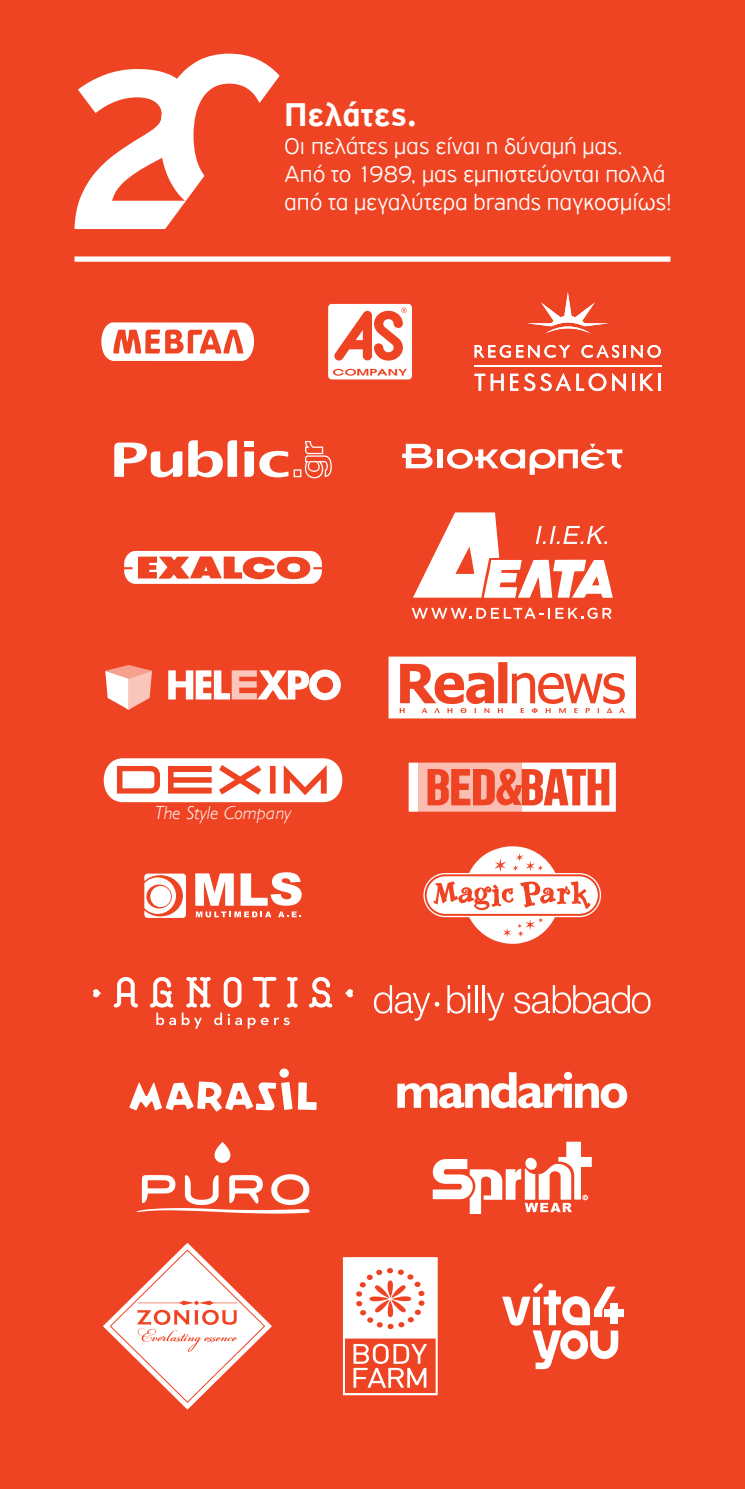
<style>
.page{position:relative;width:745px;height:1489px;background:#fff}
.page>*{position:absolute;margin:0;border:0;box-sizing:border-box;transform-origin:0 0}
.t1{font:700 35px "PF Highway Gothic";letter-spacing:.005em;color:#fff}
.t2{font:300 24.5px/28px "PF Highway Gothic";color:#fff}
.t3{font:italic 300 18.55px "Gill Sans Hel";color:#fff}
.s1{font-size:19.07px}
</style>
<div class="page">
<div style="left:0;top:0;width:744px;height:1488px;background:#ef4423"></div>
<div style="left:408px;top:762px;width:10px;height:49px;background:#fff"></div>
<svg style="left:418px;top:762px;width:197px;height:49px"></svg>
<svg style="left:527px;top:292px;width:81px;height:41px"></svg>
<svg style="left:516px;top:345px;width:54px;height:13px"></svg>
<svg style="left:581px;top:345px;width:79px;height:13px"></svg>
<hr style="left:474px;top:365px;width:186px;height:1px;background:#fff">
<svg style="left:474px;top:345px;width:36px;height:13px"></svg>
<svg style="left:474px;top:374px;width:29px;height:17px"></svg>
<svg style="left:510px;top:373px;width:60px;height:18px"></svg>
<svg style="left:576px;top:373px;width:30px;height:18px"></svg>
<svg style="left:612px;top:373px;width:13px;height:18px"></svg>
<hr style="left:631px;top:374px;width:3px;height:17px;background:#fff">
<svg style="left:640px;top:374px;width:20px;height:17px"></svg>
<svg style="left:402px;top:444px;width:30px;height:24px"></svg>
<div style="left:437px;top:449px;width:5px;height:19px;background:#fff"></div>
<svg style="left:447px;top:444px;width:175px;height:31px"></svg>
<svg style="left:101px;top:322px;width:153px;height:39px"></svg>
<svg style="left:328px;top:304px;width:83px;height:75px"></svg>
<svg style="left:168px;top:669px;width:172px;height:31px"></svg>
<svg style="left:105px;top:665px;width:47px;height:45px"></svg>
<svg style="left:298px;top:1082px;width:18px;height:27px"></svg>
<div style="left:279px;top:1068px;width:10px;height:9px;background:#fff;border-radius:50%"></div>
<svg style="left:129px;top:1081px;width:163px;height:30px"></svg>
<svg style="left:397px;top:1071px;width:229px;height:37px"></svg>
<svg style="left:432px;top:1141px;width:159px;height:72px"></svg>
<svg style="left:447px;top:985px;width:23px;height:28px"></svg>
<hr style="left:467px;top:992px;width:3px;height:20px;background:#fff">
<hr style="left:474px;top:985px;width:3px;height:27px;background:#fff">
<hr style="left:481px;top:985px;width:3px;height:27px;background:#fff">
<svg style="left:486px;top:992px;width:18px;height:28px"></svg>
<svg style="left:514px;top:985px;width:136px;height:28px"></svg>
<svg style="left:373px;top:985px;width:66px;height:35px"></svg>
<svg style="left:196px;top:911px;width:75px;height:6px"></svg>
<svg style="left:278px;top:911px;width:23px;height:6px"></svg>
<svg style="left:144px;top:873px;width:42px;height:44px"></svg>
<svg style="left:195px;top:873px;width:39px;height:32px"></svg>
<svg style="left:240px;top:872px;width:61px;height:33px"></svg>
<svg style="left:124px;top:551px;width:198px;height:33px"></svg>
<svg style="left:188px;top:440px;width:49px;height:37px"></svg>
<svg style="left:114px;top:442px;width:68px;height:35px"></svg>
<svg style="left:244px;top:441px;width:87px;height:37px"></svg>
<svg style="left:93px;top:989px;width:8px;height:8px"></svg>
<svg style="left:345px;top:989px;width:8px;height:8px"></svg>
<svg style="left:114px;top:977px;width:24px;height:30px"></svg>
<svg style="left:309px;top:977px;width:23px;height:30px"></svg>
<svg style="left:150px;top:977px;width:26px;height:48px"></svg>
<svg style="left:182px;top:977px;width:115px;height:51px"></svg>
<svg style="left:103px;top:1242px;width:169px;height:167px"></svg>
<svg style="left:502px;top:1283px;width:116px;height:85px"></svg>
<div style="left:610px;top:1302px;width:7px;height:21px;background:#fff"></div>
<div style="left:604px;top:1309px;width:19px;height:7px;background:#fff"></div>
<svg style="left:413px;top:512px;width:199px;height:85px"></svg>
<svg style="left:411px;top:607px;width:138px;height:11px"></svg>
<svg style="left:555px;top:607px;width:56px;height:12px"></svg>
<div style="left:74px;top:256px;width:596px;height:6px;background:#fff"></div>
<svg style="left:74px;top:54px;width:205px;height:175px"></svg>
<svg style="left:388px;top:656px;width:247px;height:62px"></svg>
<svg style="left:104px;top:758px;width:238px;height:44px"></svg>
<svg style="left:423px;top:846px;width:177px;height:97px"></svg>
<svg style="left:343px;top:1257px;width:94px;height:137px"></svg>
<svg style="left:136px;top:1174px;width:174px;height:39px"></svg>
<svg style="left:214px;top:1142px;width:16px;height:21px"></svg>
<h1 class="t1" style="left:284px;top:95px;width:134px">Πελάτες.</h1>
<p class="t2" style="left:284px;top:132px;width:389px">Οι πελάτες µας είναι η δύναµή µας.<br>Από το 1989, µας εµπιστεύονται πολλά από τα µεγαλύτερα brands παγκοσµίως!</p>
<p class="t3" style="left:154px;top:802px;width:138px"><span class="s1">T</span>he <span class="s1">S</span>tyle <span class="s1">C</span>ompany</p>
</div>
